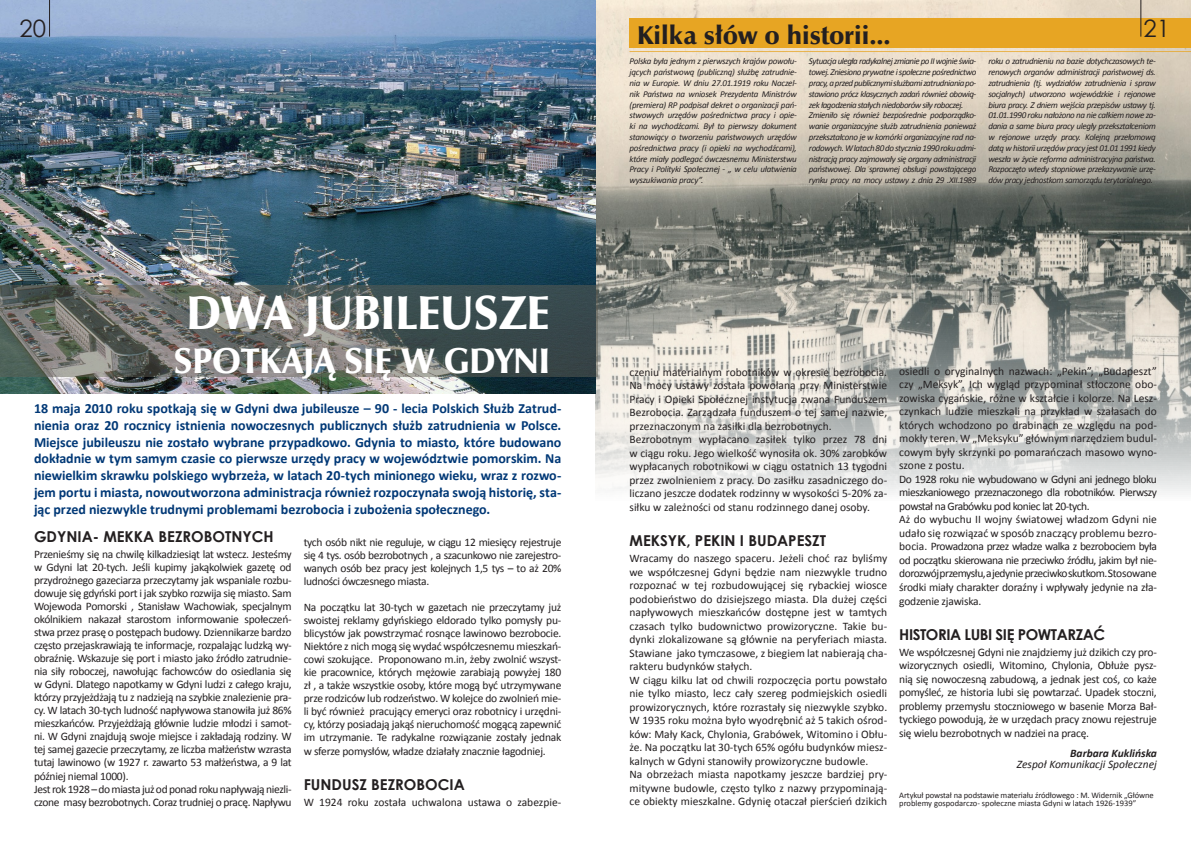
<style>
.page{position:relative;width:1191px;height:842px;background:#fff}
.page>*{position:absolute;margin:0;border:0;box-sizing:border-box;transform-origin:0 0}
.t1{font:48px "Zapf Humnst Ult EU";color:#fff;scale:.95 1}
.t2{font:36px "Zapf Humnst Ult EU";letter-spacing:.02em;color:#fff;scale:.95 1}
.t3{font:26px "Zapf Humnst Ult EU";color:#231f20}
.t4{font:24px "Century Gothic";color:#231f20}
.t5{font:700 15px "Century Gothic";color:#231f20}
.t6{font:700 15px "Century Gothic";letter-spacing:-.03em;color:#231f20}
.t7{font:700 14px/16.8px "Calibri";letter-spacing:-.005em;color:#003876;text-align:justify}
.t8{font:11.5px/13.5px "Calibri";letter-spacing:-.015em;color:#231f20}
.t9{font:italic 11.5px "Calibri";color:#231f20}
.t10{font:italic 700 11.5px "Calibri";color:#231f20}
.t11{font:italic 9px/10.8px "Calibri";letter-spacing:-.04em;color:#231f20;text-align:justify}
.t12{font:8.5px/8px "Calibri";letter-spacing:-.01em;color:#231f20}
</style>
<div class="page">
<img style="left:595px;top:0;width:596px;height:493px">
<img style="left:0;top:0;width:595px;height:393px">
<svg style="left:0;top:285px;width:597px;height:91px;background:#5d6562"></svg>
<hr style="left:49px;top:0;width:1px;height:37px;background:#231f20">
<div style="left:629px;top:19px;width:562px;height:29px;background:#e7a523"></div>
<hr style="left:629px;top:51px;width:562px;height:1px;background:#e7a523">
<hr style="left:1140px;top:0;width:1px;height:37px;background:#231f20">
<h3 class="t4" style="left:20px;top:11px;width:28px">20</h3>
<h1 class="t1" style="left:186px;top:283px;width:230px">DWA JUBILEUSZE</h1>
<h2 class="t2" style="left:174px;top:338px;width:24px">SPOT</h2>
<h2 class="t2" style="left:260px;top:338px;width:242px">KAJĄ SI Ę W GDYNI</h2>
<p class="t7" style="left:34px;top:399px;width:529px">18 maja 2010 roku spotkają się w Gdyni dwa jubileusze – 90 - lecia Polskich Służb Zatrud&shy;nienia oraz 20 rocznicy istnienia nowoczesnych publicznych służb zatrudnienia w Polsce.<br>Miejsce jubileuszu nie zostało wybrane przypadkowo. Gdynia to miasto, które budowano dokładnie w tym samym czasie co pierwsze urzędy pracy w województwie pomorskim. Na niewielkim skrawku polskiego wybrzeża, w latach 20-tych minionego wieku, wraz z rozwo&shy;jem portu i miasta, nowoutworzona administracja również rozpoczynała swoją historię, sta&shy;jąc przed niezwykle trudnymi problemami bezrobocia i zubożenia społecznego.</p>
<h3 class="t5" style="left:34px;top:525px;width:241px">GDYNIA- MEKKA BEZROBOTNYCH</h3>
<p class="t8" style="left:34px;top:547px;width:259px;line-height:13.1px">Przenieśmy się na chwilę kilkadziesiąt lat wstecz. Jesteśmy w Gdyni lat 20-tych. Jeśli kupimy jakąkolwiek gazetę od przydrożnego gazeciarza przeczytamy jak wspaniale rozbu&shy;dowuje się gdyński port i jak szybko rozwija się miasto. Sam Wojewoda Pomorski , Stanisław Wachowiak, specjalnym okólnikiem nakazał starostom informowanie społeczeń&shy;stwa przez prasę o postępach budowy. Dziennikarze bardzo często przejaskrawiają te informacje, rozpalając ludzką wy&shy;obraźnię. Wskazuje się port i miasto jako źródło zatrudnie&shy;nia siły roboczej, nawołując fachowców do osiedlania się w Gdyni. Dlatego napotkamy w Gdyni ludzi z całego kraju, którzy przyjeżdżają tu z nadzieją na szybkie znalezienie pra&shy;cy. W latach 30-tych ludność napływowa stanowiła już 86% mieszkańców. Przyjeżdżają głównie ludzie młodzi i samot&shy;ni. W Gdyni znajdują swoje miejsce i zakładają rodziny. W tej samej gazecie przeczytamy, ze liczba małżeństw wzrasta tutaj lawinowo (w 1927 r. zawarto 53 małżeństwa, a 9 lat później niemal 1000).<br>Jest rok 1928 – do miasta już od ponad roku napływają niezli&shy;czone masy bezrobotnych. Coraz trudniej o pracę. Napływu</p>
<p class="t8" style="left:304px;top:535px;width:259px;line-height:13px;text-align:justify">tych osób nikt nie reguluje, w ciągu 12 miesięcy rejestruje się 4 tys. osób bezrobotnych , a szacunkowo nie zarejestro&shy;wanych osób bez pracy jest kolejnych 1,5 tys – to aż 20% ludności ówczesnego miasta.</p>
<p class="t8" style="left:304px;top:600px;width:259px;line-height:13.1px;text-align:justify">Na początku lat 30-tych w gazetach nie przeczytamy już swoistej reklamy gdyńskiego eldorado tylko pomysły pu&shy;blicystów jak powstrzymać rosnące lawinowo bezrobocie.<br>Niektóre z nich mogą się wydać współczesnemu mieszkań&shy;cowi szokujące. Proponowano m.in, żeby zwolnić wszyst&shy;kie pracownice, których mężowie zarabiają powyżej 180 zł , a także wszystkie osoby, które mogą być utrzymywane prze rodziców lub rodzeństwo. W kolejce do zwolnień mie&shy;li być również pracujący emeryci oraz robotnicy i urzędni&shy;cy, którzy posiadają jakąś nieruchomość mogącą zapewnić im utrzymanie. Te radykalne rozwiązanie zostały jednak w sferze pomysłów, władze działały znacznie łagodniej.</p>
<h3 class="t5" style="left:304px;top:773px;width:163px">FUNDUSZ BEZROBOCIA</h3>
<p class="t8" style="left:304px;top:795px;width:259px">W 1924 roku została uchwalona ustawa o zabezpie-</p>
<h3 class="t3" style="left:637px;top:19px;width:255px">KILKA SŁÓW O HISTORII...</h3>
<h3 class="t4" style="left:1143px;top:11px;width:28px">21</h3>
<p class="t11" style="left:629px;top:55px;width:169px">Polska była jednym z pierwszych krajów powołu&shy;jących państwową (publiczną) służbę zatrudnie&shy;nia w Europie. W dniu 27.01.1919 roku Naczel&shy;nik Państwa na wniosek Prezydenta Ministrów (premiera) RP podpisał dekret o organizacji pań&shy;stwowych urzędów pośrednictwa pracy i opie&shy;ki na wychodźcami. Był to pierwszy dokument stanowiący o tworzeniu państwowych urzędów pośrednictwa pracy (i opieki na wychodźcami), które miały podlegać ówczesnemu Ministerstwu Pracy i Polityki Społecznej - „ w celu ułatwienia wyszukiwania pracy”.</p>
<p class="t11" style="left:809px;top:55px;width:169px;text-align:left">Sytuacja uległa radykalnej zmianie po II wojnie świa&shy;towej. Zniesiono prywatne i społeczne pośrednictwo pracy, a przed publicznymi służbami zatrudniania po&shy;stawiono prócz klasycznych zadań również obowią&shy;zek łagodzenia stałych niedoborów siły roboczej.<br>Zmieniło się również bezpośrednie podporządko&shy;wanie organizacyjne służb zatrudnienia ponieważ przekształcono je w komórki organizacyjne rad na&shy;rodowych. W latach 80 do stycznia 1990 roku admi&shy;nistracją pracy zajmowały się organy administracji państwowej. Dla sprawnej obsługi powstającego rynku pracy na mocy ustawy z dnia 29 .XII.1989</p>
<p class="t11" style="left:988px;top:55px;width:169px">roku o zatrudnieniu na bazie dotychczasowych te&shy;renowych organów administracji państwowej ds. zatrudnienia (tj. wydziałów zatrudnienia i spraw socjalnych) utworzono wojewódzkie i rejonowe biura pracy. Z dniem wejścia przepisów ustawy tj.<br>01.01.1990 roku nałożono na nie całkiem nowe za&shy;dania a same biura pracy uległy przekształceniom w rejonowe urzędy pracy. Kolejną przełomową datą w historii urzędów pracy jest 01.01 1991 kiedy weszła w życie reforma administracyjna państwa.<br>Rozpoczęto wtedy stopniowe przekazywanie urzę&shy;dów pracy jednostkom samorządu terytorialnego.</p>
<p class="t8" style="left:629px;top:364px;width:259px">czeniu materialnym robotników w okresie bezrobocia.<br>Na mocy ustawy została powołana przy Ministerstwie Pracy i Opieki Społecznej instytucja zwana Funduszem Bezrobocia. Zarządzała funduszem o tej samej nazwie, przeznaczonym na zasiłki dla bezrobotnych.<br>Bezrobotnym wypłacano zasiłek tylko przez 78 dni w ciągu roku. Jego wielkość wynosiła ok. 30% zarobków wypłacanych robotnikowi w ciągu ostatnich 13 tygodni przez zwolnieniem z pracy. Do zasiłku zasadniczego do&shy;liczano jeszcze dodatek rodzinny w wysokości 5-20% za&shy;siłku w zależności od stanu rodzinnego danej osoby.</p>
<h3 class="t5" style="left:629px;top:529px;width:198px">MEKSYK, PEKIN I BUDAPESZT</h3>
<p class="t8" style="left:629px;top:551px;width:259px">Wracamy do naszego spaceru. Jeżeli choć raz byliśmy we współczesnej Gdyni będzie nam niezwykle trudno rozpoznać w tej rozbudowującej się rybackiej wiosce podobieństwo do dzisiejszego miasta. Dla dużej części napływowych mieszkańców dostępne jest w tamtych czasach tylko budownictwo prowizoryczne. Takie bu&shy;dynki zlokalizowane są głównie na peryferiach miasta.<br>Stawiane jako tymczasowe, z biegiem lat nabierają cha&shy;rakteru budynków stałych.<br>W ciągu kilku lat od chwili rozpoczęcia portu powstało nie tylko miasto, lecz cały szereg podmiejskich osiedli prowizorycznych, które rozrastały się niezwykle szybko.<br>W 1935 roku można było wyodrębnić aż 5 takich ośrod&shy;ków: Mały Kack, Chylonia, Grabówek, Witomino i Obłu&shy;że. Na początku lat 30-tych 65% ogółu budynków miesz&shy;kalnych w Gdyni stanowiły prowizoryczne budowle.<br>Na obrzeżach miasta napotkamy jeszcze bardziej pry&shy;mitywne budowle, często tylko z nazwy przypominają&shy;ce obiekty mieszkalne. Gdynię otaczał pierścień dzikich</p>
<p class="t8" style="left:899px;top:364px;width:259px">osiedli o oryginalnych nazwach: „Pekin”, „Budapeszt” czy „Meksyk”. Ich wygląd przypominał stłoczone obo&shy;zowiska cygańskie, różne w kształcie i kolorze. Na Lesz&shy;czynkach ludzie mieszkali na przykład w szałasach do których wchodzono po drabinach ze względu na pod&shy;mokły teren. W „Meksyku” głównym narzędziem budul&shy;cowym były skrzynki po pomarańczach masowo wyno&shy;szone z postu.<br>Do 1928 roku nie wybudowano w Gdyni ani jednego bloku mieszkaniowego przeznaczonego dla robotników. Pierwszy powstał na Grabówku pod koniec lat 20-tych.<br>Aż do wybuchu II wojny światowej władzom Gdyni nie udało się rozwiązać w sposób znaczący problemu bezro&shy;bocia. Prowadzona przez władze walka z bezrobociem była od początku skierowana nie przeciwko źródłu, jakim był nie&shy;dorozwój przemysłu, a jedynie przeciwko skutkom. Stosowane środki miały charakter doraźny i wpływały jedynie na zła&shy;godzenie zjawiska.</p>
<h3 class="t6" style="left:899px;top:623px;width:207px">HISTORIA LUBI SIĘ POWTARZAĆ</h3>
<p class="t8" style="left:899px;top:645px;width:259px;text-align:justify">We współczesnej Gdyni nie znajdziemy już dzikich czy pro&shy;wizorycznych osiedli, Witomino, Chylonia, Obłuże pysz&shy;nią się nowoczesną zabudową, a jednak jest coś, co każe pomyśleć, ze historia lubi się powtarzać. Upadek stoczni, problemy przemysłu stoczniowego w basenie Morza Bał&shy;tyckiego powodują, że w urzędach pracy znowu rejestruje się wielu bezrobotnych w nadziei na pracę.</p>
<p class="t10" style="left:1070px;top:746px;width:88px">Barbara Kuklińska</p>
<p class="t9" style="left:1016px;top:757px;width:142px">Zespoł Komunikacji Społecznej</p>
<p class="t12" style="left:899px;top:791px;width:256px">Artykuł powstał na podstawie materiału źródłowego : M. Widernik „Główne problemy gospodarczo- społeczne miasta Gdyni w latach 1926-1939”</p>
</div>
